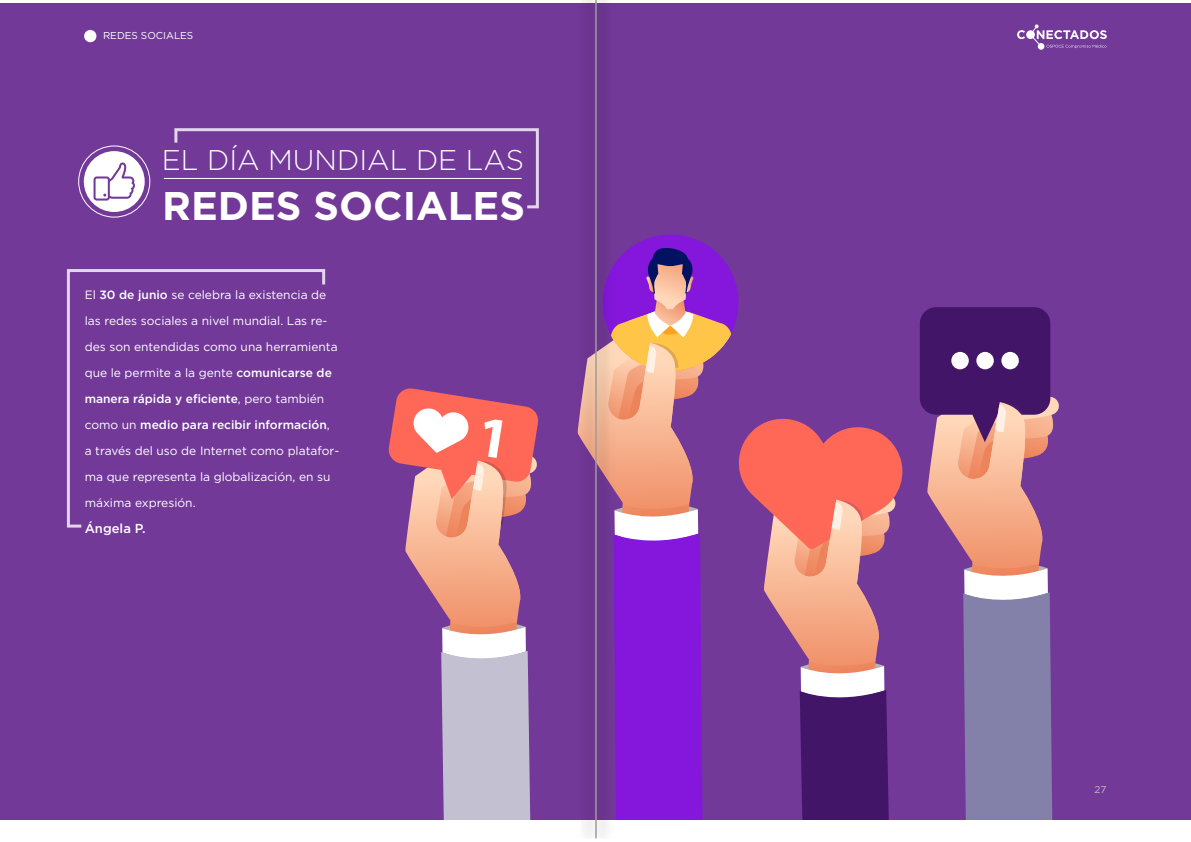
<style>
.page{position:relative;width:1191px;height:842px;background:#723998}
.page>*{position:absolute;margin:0;border:0;box-sizing:border-box;transform-origin:0 0}
.t1{font:700 40px "Gotham";color:#fff}
.t2{font:300 28.5px "Gotham";color:#fff}
.t3{font:500 13px "Gotham";color:#fff}
.t4{font:12px/26px "Gotham";color:#fff}
.t5{font:10px "Gotham";color:#fff}
.t6{font:10px "Gotham";color:#bfbcb9}
.s1{font-weight:500}
</style>
<div class="page">
<svg style="left:388px;top:388px;width:151px;height:433px"></svg>
<div style="left:602px;top:234px;width:136px;height:137px;background:#8517dd;border-radius:50%"></div>
<svg style="left:920px;top:307px;width:140px;height:514px"></svg>
<svg style="left:619px;top:247px;width:284px;height:573px"></svg>
<div style="left:84px;top:30px;width:12px;height:12px;background:#fff;border-radius:50%"></div>
<svg style="left:1017px;top:24px;width:89px;height:24px"></svg>
<div style="left:0;top:821px;width:1191px;height:21px;background:#fff"></div>
<hr style="left:0;top:0;width:1191px;height:3px;background:#fff">
<div style="left:84px;top:151px;width:61px;height:61px;background:#fff;border-radius:50%"></div>
<svg style="left:94px;top:163px;width:41px;height:38px"></svg>
<svg style="left:174px;top:128px;width:365px;height:81px"></svg>
<hr style="left:164px;top:178px;width:358px;height:1px;background:#fff">
<div style="left:78px;top:145px;width:72px;height:73px;border:1px solid #fff;border-radius:50%"></div>
<img style="left:605px;top:0;width:14px;height:833px">
<img style="left:573px;top:0;width:32px;height:838px">
<hr style="left:596px;top:0;width:1px;height:838px;background:#9d9d9c">
<svg style="left:66px;top:269px;width:260px;height:259px"></svg>
<p class="t5" style="left:103px;top:29px;width:92px">REDES SOCIALES</p>
<h2 class="t2" style="left:162px;top:141px;width:364px">EL DÍA MUNDIAL DE LAS</h2>
<h1 class="t1" style="left:162px;top:179px;width:364px">REDES SOCIALES</h1>
<p class="t4" style="left:85px;top:282px;width:256px">El <span class="s1">30 de junio</span> se celebra la existencia de las redes sociales a nivel mundial. Las re&shy;des son entendidas como una herramienta que le permite a la gente <span class="s1">comunicarse de manera rápida y eficiente</span>, pero también como un <span class="s1">medio para recibir información</span>, a través del uso de Internet como platafor&shy;ma que representa la globalización, en su máxima expresión.</p>
<p class="t3" style="left:85px;top:520px;width:63px">Ángela P.</p>
<p class="t6" style="left:1094px;top:783px;width:13px">27</p>
<p class="t6" style="left:1100px;top:783px;width:8px">5</p>
</div>
